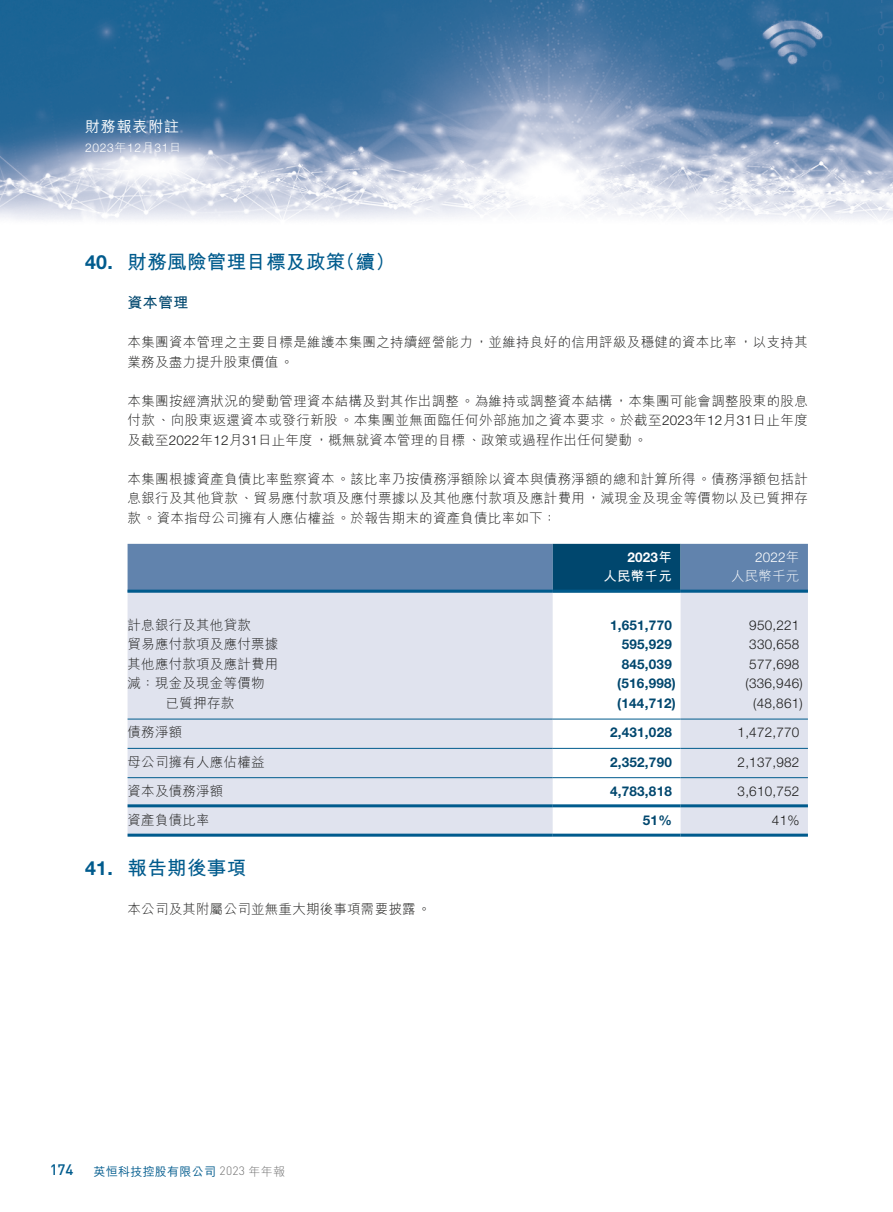
<style>
.page{position:relative;width:893px;height:1212px;background:#fff}
.page>*{position:absolute;margin:0;border:0;box-sizing:border-box;transform-origin:0 0}
.t1{font:700 19.5px "M Hei HK";letter-spacing:.015em;color:#005b8d}
.t2{font:500 15px "M Hei HK";letter-spacing:.055em;color:#fff}
.t3{font:700 15px "M Hei HK";color:#00476e}
.t4{font:500 15px "DIN Pro";color:#005b8d}
.t5{font:300 13.5px/19.5px "M Hei HK";letter-spacing:.015em;color:#1c1c1b;text-align:justify}
.t6{font:700 13.5px "Helvetica Neue LT Std";letter-spacing:.015em;color:#00476e}
.t7{font:300 13.5px "Helvetica Neue LT Std";letter-spacing:.015em;color:#1c1c1b}
.t8{font:700 13.5px "Helvetica Neue LT Std";color:#fff}
.t9{font:300 13.5px "Helvetica Neue LT Std";color:#fff}
.t10{font:700 13.5px "M Hei HK";letter-spacing:.015em;color:#fff}
.t11{font:300 13.5px "M Hei HK";letter-spacing:.015em;color:#fff}
.t12{font:500 12px "M Hei HK";letter-spacing:.025em;color:#005b8d}
.t13{font:300 12px "Helvetica Neue LT Std";letter-spacing:.055em;color:#fff}
.s1{font-family:"M Hei HK"}
.s2{font-family:"Helvetica Neue LT Std"}
.s3{font-family:"DIN Pro";font-weight:300;color:#6f6f6f}
.s4{font-weight:300;color:#6f6f6f}
</style>
<div class="page">
<img style="left:0;top:0;width:893px;height:837px">
<svg style="left:128px;top:544px;width:680px;height:290px"></svg>
<hr style="left:128px;top:590px;width:425px;height:3px;background:#005b8d">
<hr style="left:553px;top:590px;width:127px;height:3px;background:#005b8d">
<hr style="left:680px;top:590px;width:128px;height:3px;background:#005b8d">
<hr style="left:128px;top:719px;width:425px;height:1px;background:#005b8d">
<hr style="left:553px;top:719px;width:127px;height:1px;background:#005b8d">
<hr style="left:680px;top:719px;width:128px;height:1px;background:#005b8d">
<hr style="left:128px;top:748px;width:425px;height:1px;background:#005b8d">
<hr style="left:553px;top:748px;width:127px;height:1px;background:#005b8d">
<hr style="left:680px;top:748px;width:128px;height:1px;background:#005b8d">
<hr style="left:128px;top:777px;width:425px;height:1px;background:#005b8d">
<hr style="left:553px;top:777px;width:127px;height:1px;background:#005b8d">
<hr style="left:680px;top:777px;width:128px;height:1px;background:#005b8d">
<hr style="left:128px;top:804px;width:425px;height:3px;background:#005b8d">
<hr style="left:553px;top:804px;width:127px;height:3px;background:#005b8d">
<hr style="left:680px;top:804px;width:128px;height:3px;background:#005b8d">
<hr style="left:128px;top:834px;width:425px;height:3px;background:#005b8d">
<hr style="left:553px;top:834px;width:127px;height:3px;background:#005b8d">
<hr style="left:680px;top:834px;width:128px;height:3px;background:#005b8d">
<p class="t2" style="left:85px;top:116px;width:96px">財務報表附註</p>
<p class="t13" style="left:85px;top:140px;width:98px">2023<span class="s1">年</span>12<span class="s1">月</span>31<span class="s1">日</span></p>
<h1 class="t1" style="left:85px;top:248px;width:312px"><span class="s2">40.</span> 財務風險管理目標及政策（續）</h1>
<p class="t3" style="left:128px;top:292px;width:62px">資本管理</p>
<p class="t5" style="left:128px;top:332px;width:682px">本集團資本管理之主要目標是維護本集團之持續經營能力，並維持良好的信用評級及穩健的資本比率，以支持其業務及盡力提升股東價值。</p>
<p class="t5" style="left:128px;top:390px;width:682px">本集團按經濟狀況的變動管理資本結構及對其作出調整。為維持或調整資本結構，本集團可能會調整股東的股息付款、向股東返還資本或發行新股。本集團並無面臨任何外部施加之資本要求。於截至<span class="s2">2023</span>年<span class="s2">12</span>月<span class="s2">31</span>日止年度及截至<span class="s2">2022</span>年<span class="s2">12</span>月<span class="s2">31</span>日止年度，概無就資本管理的目標、政策或過程作出任何變動。</p>
<p class="t5" style="left:128px;top:468px;width:682px">本集團根據資產負債比率監察資本。該比率乃按債務淨額除以資本與債務淨額的總和計算所得。債務淨額包括計息銀行及其他貸款、貿易應付款項及應付票據以及其他應付款項及應計費用，減現金及現金等價物以及已質押存款。資本指母公司擁有人應佔權益。於報告期末的資產負債比率如下：</p>
<p class="t8" style="left:627px;top:548px;width:46px">2023<span class="s1">年</span></p>
<p class="t9" style="left:755px;top:548px;width:46px">2022<span class="s1">年</span></p>
<p class="t10" style="left:603px;top:566px;width:70px">人民幣千元</p>
<p class="t11" style="left:731px;top:567px;width:70px">人民幣千元</p>
<p class="t5" style="left:128px;top:615px;width:125px">計息銀行及其他貸款</p>
<p class="t6" style="left:610px;top:617px;width:63px">1,651,770</p>
<p class="t7" style="left:749px;top:617px;width:52px">950,221</p>
<p class="t5" style="left:128px;top:634px;width:152px">貿易應付款項及應付票據</p>
<p class="t6" style="left:622px;top:636px;width:52px">595,929</p>
<p class="t7" style="left:749px;top:636px;width:52px">330,658</p>
<p class="t5" style="left:128px;top:654px;width:152px">其他應付款項及應計費用</p>
<p class="t6" style="left:622px;top:656px;width:52px">845,039</p>
<p class="t7" style="left:749px;top:656px;width:52px">577,698</p>
<p class="t5" style="left:128px;top:673px;width:139px">減：現金及現金等價物</p>
<p class="t6" style="left:617px;top:675px;width:60px">(516,998)</p>
<p class="t7" style="left:746px;top:675px;width:59px">(336,946)</p>
<p class="t5" style="left:166px;top:693px;width:70px">已質押存款</p>
<p class="t6" style="left:617px;top:695px;width:60px">(144,712)</p>
<p class="t7" style="left:753px;top:695px;width:51px">(48,861)</p>
<p class="t5" style="left:128px;top:722px;width:56px">債務淨額</p>
<p class="t6" style="left:610px;top:724px;width:63px">2,431,028</p>
<p class="t7" style="left:738px;top:724px;width:63px">1,472,770</p>
<p class="t5" style="left:128px;top:751px;width:139px">母公司擁有人應佔權益</p>
<p class="t6" style="left:610px;top:753px;width:63px">2,352,790</p>
<p class="t7" style="left:738px;top:753px;width:63px">2,137,982</p>
<p class="t5" style="left:128px;top:781px;width:97px">資本及債務淨額</p>
<p class="t6" style="left:610px;top:783px;width:63px">4,783,818</p>
<p class="t7" style="left:738px;top:783px;width:63px">3,610,752</p>
<p class="t5" style="left:128px;top:810px;width:84px">資產負債比率</p>
<p class="t6" style="left:643px;top:812px;width:30px">51%</p>
<p class="t7" style="left:772px;top:812px;width:29px">41%</p>
<h1 class="t1" style="left:85px;top:854px;width:163px"><span class="s2">41.</span> 報告期後事項</h1>
<p class="t5" style="left:128px;top:899px;width:305px">本公司及其附屬公司並無重大期後事項需要披露。</p>
<p class="t4" style="left:50px;top:1157px;width:25px">174</p>
<p class="t12" style="left:94px;top:1163px;width:193px">英恒科技控股有限公司 <span class="s3">2023</span> <span class="s4">年年報</span></p>
</div>
